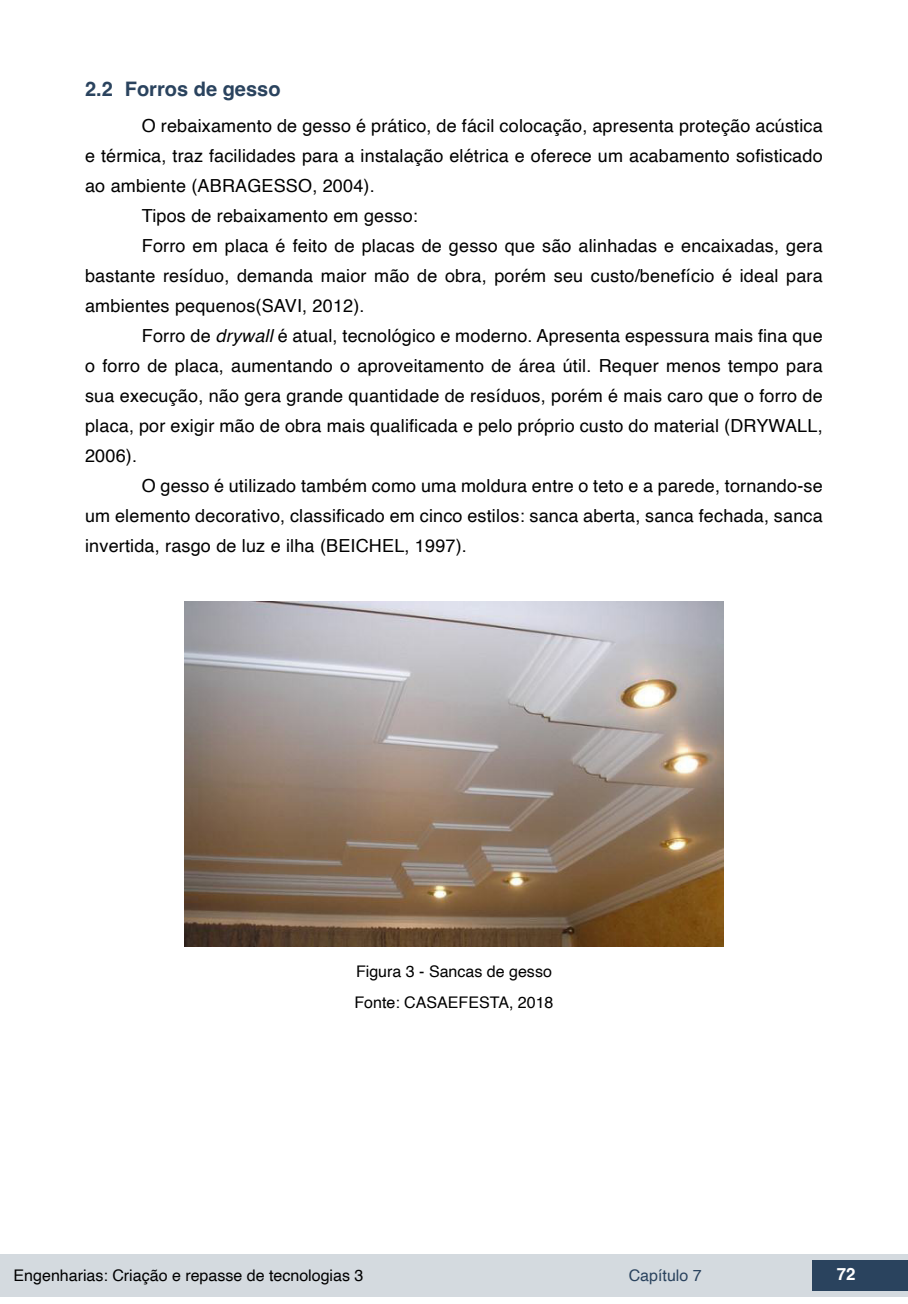
<style>
.page{position:relative;width:908px;height:1304px;background:#fff}
.page>*{position:absolute;margin:0;border:0;box-sizing:border-box;transform-origin:0 0}
.t1{font:700 20px "Helvetica";color:#2a435e}
.t2{font:18px "Helvetica";letter-spacing:.01em;color:#000}
.t3{font:700 16.8px "Helvetica";color:#fff}
.t4{font:16px/30.6px "Helvetica";color:#000}
.t5{font:16px "Helvetica";color:#2a435e}
.s1{font-style:italic}
</style>
<div class="page">
<div style="left:0;top:1254px;width:906px;height:43px;background:#d4dadf"></div>
<div style="left:812px;top:1261px;width:95px;height:30px;background:#2a435e"></div>
<img style="left:184px;top:602px;width:539px;height:345px">
<p class="t1" style="left:85px;top:77px;width:197px">2.2 Forros de gesso</p>
<p class="t2" style="left:142px;top:111px;width:682px">O rebaixamento de gesso é prático, de fácil colocação, apresenta proteção acústica</p>
<p class="t2" style="left:85px;top:141px;width:738px">e térmica, traz facilidades para a instalação elétrica e oferece um acabamento sofisticado</p>
<p class="t2" style="left:85px;top:171px;width:291px">ao ambiente (ABRAGESSO, 2004).</p>
<p class="t2" style="left:142px;top:201px;width:277px">Tipos de rebaixamento em gesso:</p>
<p class="t2" style="left:142px;top:231px;width:682px">Forro em placa é feito de placas de gesso que são alinhadas e encaixadas, gera</p>
<p class="t2" style="left:85px;top:262px;width:738px">bastante resíduo, demanda maior mão de obra, porém seu custo/benefício é ideal para</p>
<p class="t2" style="left:85px;top:292px;width:281px">ambientes pequenos(SAVI, 2012).</p>
<p class="t2" style="left:142px;top:322px;width:682px">Forro de <span class="s1">drywall</span> é atual, tecnológico e moderno. Apresenta espessura mais fina que</p>
<p class="t2" style="left:85px;top:352px;width:738px">o forro de placa, aumentando o aproveitamento de área útil. Requer menos tempo para</p>
<p class="t2" style="left:85px;top:382px;width:738px">sua execução, não gera grande quantidade de resíduos, porém é mais caro que o forro de</p>
<p class="t2" style="left:85px;top:412px;width:738px">placa, por exigir mão de obra mais qualificada e pelo próprio custo do material (DRYWALL,</p>
<p class="t2" style="left:85px;top:442px;width:53px">2006).</p>
<p class="t2" style="left:142px;top:472px;width:682px">O gesso é utilizado também como uma moldura entre o teto e a parede, tornando-se</p>
<p class="t2" style="left:85px;top:502px;width:738px">um elemento decorativo, classificado em cinco estilos: sanca aberta, sanca fechada, sanca</p>
<p class="t2" style="left:85px;top:532px;width:383px">invertida, rasgo de luz e ilha (BEICHEL, 1997).</p>
<p class="t4" style="left:354px;top:957px;width:200px">Figura 3 - Sancas de gesso<br>Fonte: CASAEFESTA, 2018</p>
<p class="t4" style="left:14px;top:1260px;width:351px">Engenharias: Criação e repasse de tecnologias 3</p>
<p class="t5" style="left:628px;top:1263px;width:74px">Capítulo 7</p>
<p class="t3" style="left:836px;top:1264px;width:20px">72</p>
</div>
